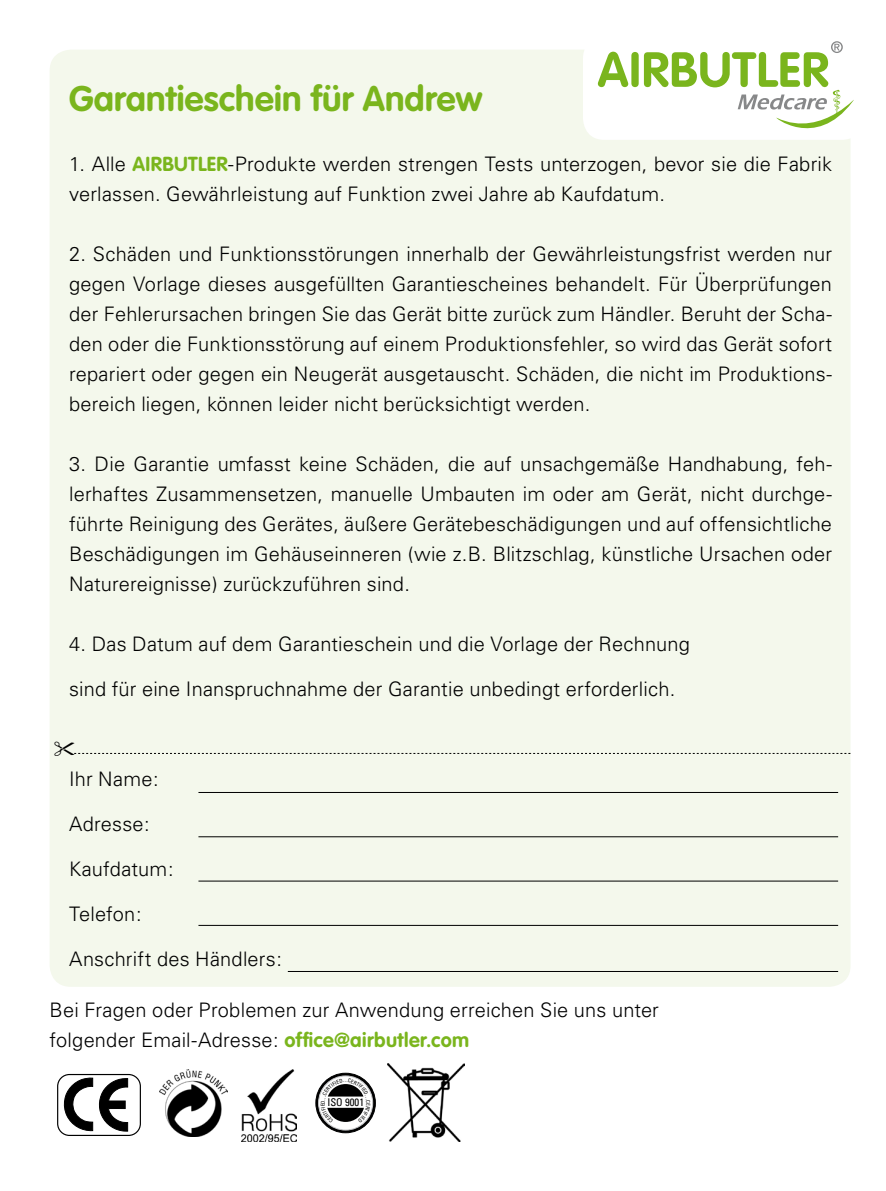
<style>
.page{position:relative;width:886px;height:1191px;background:#fff}
.page>*{position:absolute;margin:0;border:0;box-sizing:border-box;transform-origin:0 0}
.t1{font:700 35px "VAG Rounded";letter-spacing:.005em;color:#7ab51d}
.t2{font:300 20px/30px "Univers";letter-spacing:.01em;color:#000;text-align:justify}
.t3{font:condensed 10.75px "Univers";color:#000}
.s1{font-family:"VAG Rounded";font-weight:700;color:#7ab51d}
</style>
<div class="page">
<div style="left:50px;top:50px;width:800px;height:936px;background:#f4f8ec;border-radius:21px"></div>
<div style="left:583px;top:37px;width:281px;height:103px;background:#fff;border-radius:21px"></div>
<svg style="left:598px;top:52px;width:30px;height:35px"></svg>
<div style="left:631px;top:52px;width:8px;height:35px;background:#7ab51d;border-radius:4px"></div>
<svg style="left:644px;top:41px;width:210px;height:88px"></svg>
<div style="left:57px;top:1074px;width:84px;height:62px;border:1px solid #000;border-radius:12px"></div>
<svg style="left:62px;top:1076px;width:67px;height:56px"></svg>
<svg style="left:316px;top:1073px;width:59px;height:59px"></svg>
<div style="left:315px;top:1072px;width:61px;height:61px;border:1px solid #000;border-radius:50%"></div>
<div style="left:319px;top:1076px;width:54px;height:54px;background:#fff;border-radius:50%"></div>
<div style="left:318px;top:1075px;width:55px;height:55px;border:1px solid #c5c6c8;border-radius:50%"></div>
<img style="left:387px;top:1063px;width:77px;height:78px">
<img style="left:241px;top:1069px;width:56px;height:72px">
<img style="left:160px;top:1069px;width:68px;height:67px">
<hr style="left:198px;top:836px;width:640px;height:1px;background:#000">
<hr style="left:198px;top:880px;width:640px;height:1px;background:#000">
<hr style="left:198px;top:925px;width:640px;height:1px;background:#000">
<hr style="left:288px;top:971px;width:550px;height:1px;background:#000">
<hr style="left:198px;top:792px;width:640px;height:1px;background:#000">
<svg style="left:74px;top:752px;width:776px;height:2px"></svg>
<svg style="left:321px;top:1078px;width:49px;height:45px"></svg>
<p class="t1" style="left:69px;top:78px;width:415px">Garantieschein für Andrew</p>
<p class="t2" style="left:69px;top:149px;width:764px">1. Alle <span class="s1">AIRBUTLER</span>-Produkte werden strengen Tests unterzogen, bevor sie die Fabrik verlassen. Gewährleistung auf Funktion zwei Jahre ab Kaufdatum.</p>
<p class="t2" style="left:69px;top:239px;width:764px">2. Schäden und Funktionsstörungen innerhalb der Gewährleistungsfrist werden nur gegen Vorlage dieses ausgefüllten Garantiescheines behandelt. Für Überprüfungen der Fehlerursachen bringen Sie das Gerät bitte zurück zum Händler. Beruht der Scha&shy;den oder die Funktionsstörung auf einem Produktionsfehler, so wird das Gerät sofort repariert oder gegen ein Neugerät ausgetauscht. Schäden, die nicht im Produktions&shy;bereich liegen, können leider nicht berücksichtigt werden.</p>
<p class="t2" style="left:69px;top:449px;width:764px">3. Die Garantie umfasst keine Schäden, die auf unsachgemäße Handhabung, feh&shy;lerhaftes Zusammensetzen, manuelle Umbauten im oder am Gerät, nicht durchge&shy;führte Reinigung des Gerätes, äußere Gerätebeschädigungen und auf offensichtliche Beschädigungen im Gehäuseinneren (wie z.B. Blitzschlag, künstliche Ursachen oder Naturereignisse) zurückzuführen sind.</p>
<p class="t2" style="left:69px;top:629px;width:622px">4. Das Datum auf dem Garantieschein und die Vorlage der Rechnung</p>
<p class="t2" style="left:69px;top:674px;width:608px">sind für eine Inanspruchnahme der Garantie unbedingt erforderlich.</p>
<p class="t2" style="left:69px;top:764px;width:91px">Ihr Name:</p>
<p class="t2" style="left:69px;top:809px;width:82px">Adresse:</p>
<p class="t2" style="left:69px;top:854px;width:106px">Kaufdatum:</p>
<p class="t2" style="left:69px;top:899px;width:74px">Telefon:</p>
<p class="t2" style="left:69px;top:944px;width:214px">Anschrift des Händlers:</p>
<p class="t2" style="left:50px;top:995px;width:611px">Bei Fragen oder Problemen zur Anwendung erreichen Sie uns unter</p>
<p class="t2" style="left:50px;top:1025px;width:421px">folgender Email-Adresse: <span class="s1">office@airbutler.com</span></p>
<p class="t3" style="left:327px;top:1095px;width:38px">ISO 9001</p>
</div>
